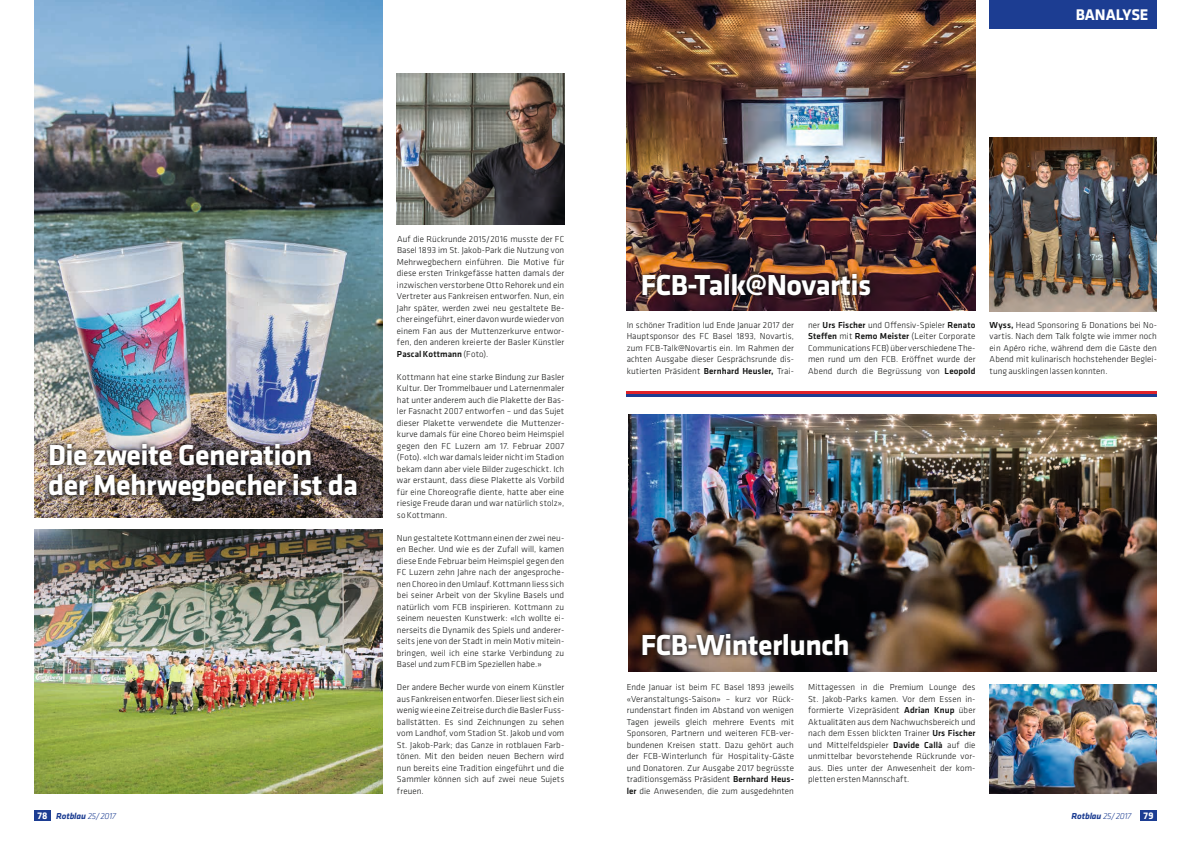
<style>
.page{position:relative;width:1191px;height:842px;background:#fff}
.page>*{position:absolute;margin:0;border:0;box-sizing:border-box;transform-origin:0 0}
.t1{font:700 30px/30px "Klavika";letter-spacing:-.02em;color:#fff}
.t2{font:700 16px "Klavika";color:#fff}
.t3{font:300 9px/11.5px "Klavika";letter-spacing:.005em;color:#131413;text-align:justify}
.t4{font:italic 700 9px "Klavika";letter-spacing:-.015em;color:#1c3d92}
.s1{font-weight:500}
.s2{font-style:normal;font-size:10px;color:#fff}
.s3{font-weight:300}
</style>
<div class="page">
<img style="left:34px;top:0;width:349px;height:518px">
<img style="left:34px;top:529px;width:349px;height:265px">
<img style="left:626px;top:0;width:349px;height:311px">
<img style="left:989px;top:137px;width:168px;height:174px">
<img style="left:628px;top:414px;width:529px;height:257px">
<img style="left:989px;top:684px;width:168px;height:110px">
<div style="left:34px;top:810px;width:17px;height:10px;background:#1c3d92"></div>
<div style="left:1140px;top:810px;width:17px;height:10px;background:#1c3d92"></div>
<div style="left:989px;top:0;width:168px;height:28px;background:#1c3d92"></div>
<img style="left:44px;top:439px;width:318px;height:68px">
<img style="left:637px;top:269px;width:238px;height:31px">
<img style="left:396px;top:74px;width:168px;height:150px">
<svg style="left:637px;top:629px;width:215px;height:31px"></svg>
<hr style="left:626px;top:391px;width:531px;height:3px;background:#df222a">
<hr style="left:626px;top:394px;width:531px;height:3px;background:#1c3d92">
<h2 class="t2" style="left:1075px;top:3px;width:74px">BANALYSE</h2>
<h1 class="t1" style="left:48px;top:439px;width:311px">Die zweite Generation der Mehrwegbecher ist da</h1>
<p class="t3" style="left:397px;top:233px;width:169px">Auf die Rückrunde 2015/2016 musste der FC Basel 1893 im St. Jakob-Park die Nutzung von Mehrwegbechern einführen. Die Motive für diese ersten Trinkgefässe hatten damals der inzwischen verstorbene Otto Rehorek und ein Vertreter aus Fankreisen entworfen. Nun, ein Jahr später, werden zwei neu gestaltete Be&shy;cher eingeführt, einer davon wurde wieder von einem Fan aus der Muttenzerkurve entwor&shy;fen, den anderen kreierte der Basler Künstler <span class="s1">Pascal Kottmann</span> (Foto).</p>
<p class="t3" style="left:397px;top:371px;width:169px">Kottmann hat eine starke Bindung zur Basler Kultur. Der Trommelbauer und Laternenmaler hat unter anderem auch die Plakette der Bas&shy;ler Fasnacht 2007 entworfen – und das Sujet dieser Plakette verwendete die Muttenzer&shy;kurve damals für eine Choreo beim Heimspiel gegen den FC Luzern am 17. Februar 2007 (Foto). «Ich war damals leider nicht im Stadion bekam dann aber viele Bilder zugeschickt. Ich war erstaunt, dass diese Plakette als Vorbild für eine Choreografie diente, hatte aber eine riesige Freude daran und war natürlich stolz», so Kottmann.</p>
<p class="t3" style="left:397px;top:532px;width:169px">Nun gestaltete Kottmann einen der zwei neu&shy;en Becher. Und wie es der Zufall will, kamen diese Ende Februar beim Heimspiel gegen den FC Luzern zehn Jahre nach der angesproche&shy;nen Choreo in den Umlauf. Kottmann liess sich bei seiner Arbeit von der Skyline Basels und natürlich vom FCB inspirieren. Kottmann zu seinem neuesten Kunstwerk: «Ich wollte ei&shy;nerseits die Dynamik des Spiels und anderer&shy;seits jene von der Stadt in mein Motiv mitein&shy;bringen, weil ich eine starke Verbindung zu Basel und zum FCB im Speziellen habe.»</p>
<p class="t3" style="left:397px;top:681px;width:169px">Der andere Becher wurde von einem Künstler aus Fankreisen entworfen. Dieser liest sich ein wenig wie eine Zeitreise durch die Basler Fuss&shy;ballstätten. Es sind Zeichnungen zu sehen vom Landhof, vom Stadion St. Jakob und vom St. Jakob-Park; das Ganze in rotblauen Farb&shy;tönen. Mit den beiden neuen Bechern wird nun bereits eine Tradition eingeführt und die Sammler können sich auf zwei neue Sujets freuen.</p>
<h1 class="t1" style="left:641px;top:268px;width:232px">FCB-Talk@Novartis</h1>
<p class="t3" style="left:626px;top:319px;width:169px">In schöner Tradition lud Ende Januar 2017 der Hauptsponsor des FC Basel 1893, Novartis, zum FCB-Talk@Novartis ein. Im Rahmen der achten Ausgabe dieser Gesprächsrunde dis&shy;kutierten Präsident <span class="s1">Bernhard Heusler,</span> Trai-</p>
<p class="t3" style="left:808px;top:319px;width:169px">ner <span class="s1">Urs Fischer</span> und Offensiv-Spieler <span class="s1">Renato Steffen</span> mit <span class="s1">Remo Meister</span> (Leiter Corporate Communications FCB) über verschiedene The&shy;men rund um den FCB. Eröffnet wurde der Abend durch die Begrüssung von <span class="s1">Leopold</span></p>
<p class="t3" style="left:989px;top:319px;width:169px"><span class="s1">Wyss,</span> Head Sponsoring &amp; Donations bei No&shy;vartis. Nach dem Talk folgte wie immer noch ein Apéro riche, während dem die Gäste den Abend mit kulinarisch hochstehender Beglei&shy;tung ausklingen lassen konnten.</p>
<h1 class="t1" style="left:641px;top:628px;width:210px">FCB-Winterlunch</h1>
<p class="t3" style="left:808px;top:681px;width:169px">Mittagessen in die Premium Lounge des St. Jakob-Parks kamen. Vor dem Essen in&shy;formierte Vizepräsident <span class="s1">Adrian Knup</span> über Aktualitäten aus dem Nachwuchsbereich und nach dem Essen blickten Trainer <span class="s1">Urs Fischer </span>und Mittelfeldspieler <span class="s1">Davide Callà</span> auf die unmittelbar bevorstehende Rückrunde vor&shy;aus. Dies unter der Anwesenheit der kom&shy;pletten ersten Mannschaft.</p>
<p class="t3" style="left:626px;top:681px;width:169px">Ende Januar ist beim FC Basel 1893 jeweils «Veranstaltungs-Saison» – kurz vor Rück&shy;rundenstart finden im Abstand von wenigen Tagen jeweils gleich mehrere Events mit Sponsoren, Partnern und weiteren FCB-ver&shy;bundenen Kreisen statt. Dazu gehört auch der FCB-Winterlunch für Hospitality-Gäste und Donatoren. Zur Ausgabe 2017 begrüsste traditionsgemäss Präsident <span class="s1">Bernhard Heus&shy;ler</span> die Anwesenden, die zum ausgedehnten</p>
<p class="t4" style="left:37px;top:809px;width:80px"><span class="s2">78</span> Rotblau <span class="s3">25/2017</span></p>
<p class="t4" style="left:1071px;top:809px;width:83px">Rotblau <span class="s3">25/2017</span> <span class="s2">79</span></p>
</div>
